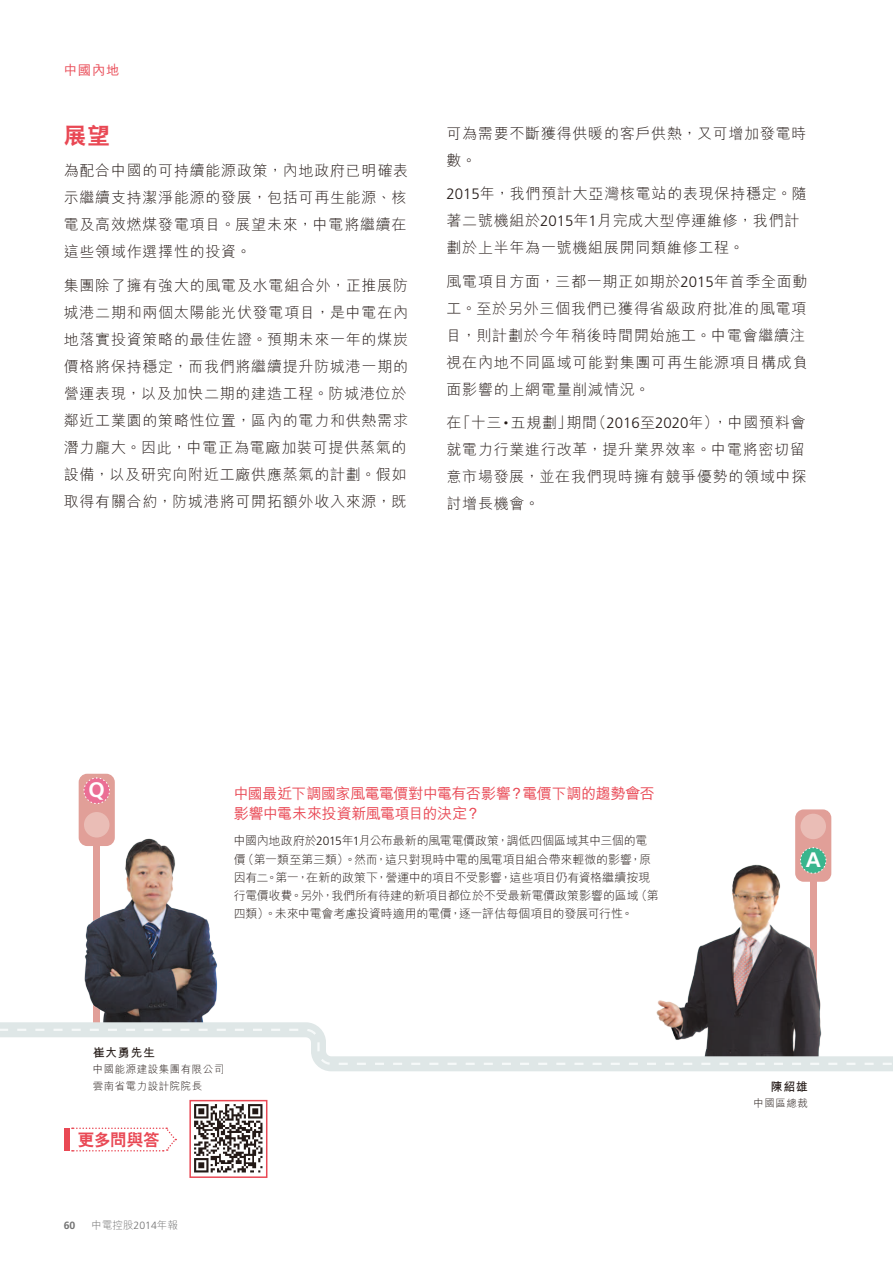
<style>
.page{position:relative;width:893px;height:1263px;background:#fff}
.page>*{position:absolute;margin:0;border:0;box-sizing:border-box;transform-origin:0 0}
.t1{font:800 22.5px "C Hei 2 HK";color:#e94854}
.t2{font:700 21px "Frutiger LT Std";color:#fff}
.t3{font:800 16.5px "C Hei 2 HK";letter-spacing:-.005em;color:#e94854}
.t4{font:300 15px/27px "M Hei HK";letter-spacing:.05em;color:#231916;text-align:justify}
.t5{font:500 15px/20.2px "M Hei HK";letter-spacing:-.02em;color:#e94854}
.t6{font:500 13.5px "M Hei HK";color:#e94854}
.t7{font:300 12px/18px "M Hei HK";letter-spacing:-.015em;color:#231916}
.t8{font:700 12px "M Hei HK";letter-spacing:.05em;color:#231916}
.t9{font:300 10.5px/16.5px "M Hei HK";letter-spacing:.05em;color:#231916}
.t10{font:300 10.5px "M Hei HK";color:#727272}
.t11{font:700 10.5px "Frutiger LT Std";color:#727272}
.s1{font-family:"Frutiger LT Std"}
</style>
<div class="page">
<div style="left:79px;top:774px;width:36px;height:72px;background:#e19f98;border-radius:9px"></div>
<svg style="left:84px;top:777px;width:26px;height:27px"></svg>
<div style="left:84px;top:812px;width:25px;height:25px;background:#eabdb6;border-radius:50%"></div>
<div style="left:795px;top:809px;width:36px;height:73px;background:#e19f98;border-radius:9px"></div>
<div style="left:800px;top:814px;width:26px;height:25px;background:#eabdb6;border-radius:50%"></div>
<img style="left:656px;top:836px;width:176px;height:186px">
<img style="left:82px;top:828px;width:135px;height:194px">
<svg style="left:0;top:1022px;width:893px;height:49px"></svg>
<svg style="left:72px;top:1127px;width:105px;height:24px"></svg>
<div style="left:64px;top:1128px;width:6px;height:23px;background:#e94854"></div>
<img style="left:194px;top:1104px;width:69px;height:69px">
<div style="left:189px;top:1100px;width:78px;height:78px;border:2px solid #e94854"></div>
<p class="t6" style="left:64px;top:60px;width:58px">中國內地</p>
<h1 class="t1" style="left:64px;top:121px;width:48px">展望</h1>
<p class="t4" style="left:64px;top:157px;width:346px">為配合中國的可持續能源政策，內地政府已明確表示繼續支持潔淨能源的發展，包括可再生能源、核電及高效燃煤發電項目。展望未來，中電將繼續在這些領域作選擇性的投資。</p>
<p class="t4" style="left:64px;top:271px;width:346px">集團除了擁有強大的風電及水電組合外，正推展防城港二期和兩個太陽能光伏發電項目，是中電在內地落實投資策略的最佳佐證。預期未來一年的煤炭價格將保持穩定，而我們將繼續提升防城港一期的營運表現，以及加快二期的建造工程。防城港位於鄰近工業園的策略性位置，區內的電力和供熱需求潛力龐大。因此，中電正為電廠加裝可提供蒸氣的設備，以及研究向附近工廠供應蒸氣的計劃。假如取得有關合約，防城港將可開拓額外收入來源，既</p>
<p class="t4" style="left:446px;top:119px;width:361px">可為需要不斷獲得供暖的客戶供熱，又可增加發電時數。</p>
<p class="t4" style="left:446px;top:180px;width:362px;text-align:left"><span class="s1">2015</span>年，我們預計大亞灣核電站的表現保持穩定。隨著二號機組於<span class="s1">2015</span>年<span class="s1">1</span>月完成大型停運維修，我們計劃於上半年為一號機組展開同類維修工程。</p>
<p class="t4" style="left:446px;top:267px;width:363px;text-align:left">風電項目方面，三都一期正如期於<span class="s1">2015</span>年首季全面動工。至於另外三個我們已獲得省級政府批准的風電項目，則計劃於今年稍後時間開始施工。中電會繼續注視在內地不同區域可能對集團可再生能源項目構成負面影響的上網電量削減情況。</p>
<p class="t4" style="left:446px;top:408px;width:361px">在「十三 <sup>•</sup> 五規劃」期間（<span class="s1">2016</span>至<span class="s1">2020</span>年），中國預料會就電力行業進行改革，提升業界效率。中電將密切留意市場發展，並在我們現時擁有競爭優勢的領域中探討增長機會。</p>
<h2 class="t2" style="left:89px;top:777px;width:18px">Q</h2>
<p class="t5" style="left:234px;top:782px;width:423px">中國最近下調國家風電電價對中電有否影響？電價下調的趨勢會否影響中電未來投資新風電項目的決定？</p>
<p class="t7" style="left:234px;top:832px;width:427px">中國內地政府於<span class="s1">2015</span>年<span class="s1">1</span>月公布最新的風電電價政策，調低四個區域其中三個的電價（第一類至第三類）。然而，這只對現時中電的風電項目組合帶來輕微的影響，原因有二。第一，在新的政策下，營運中的項目不受影響，這些項目仍有資格繼續按現行電價收費。另外，我們所有待建的新項目都位於不受最新電價政策影響的區域（第四類）。未來中電會考慮投資時適用的電價，逐一評估每個項目的發展可行性。</p>
<p class="t8" style="left:93px;top:1043px;width:64px">崔大勇先生</p>
<p class="t9" style="left:93px;top:1061px;width:133px">中國能源建設集團有限公司雲南省電力設計院院長</p>
<p class="t3" style="left:78px;top:1129px;width:83px">更多問與答</p>
<p class="t11" style="left:64px;top:1219px;width:13px">60</p>
<p class="t10" style="left:92px;top:1217px;width:88px">中電控股<span class="s1">2014</span>年報</p>
<h2 class="t2" style="left:806px;top:847px;width:17px">A</h2>
<p class="t8" style="left:771px;top:1077px;width:39px">陳紹雄</p>
<p class="t9" style="left:753px;top:1095px;width:56px">中國區總裁</p>
</div>
